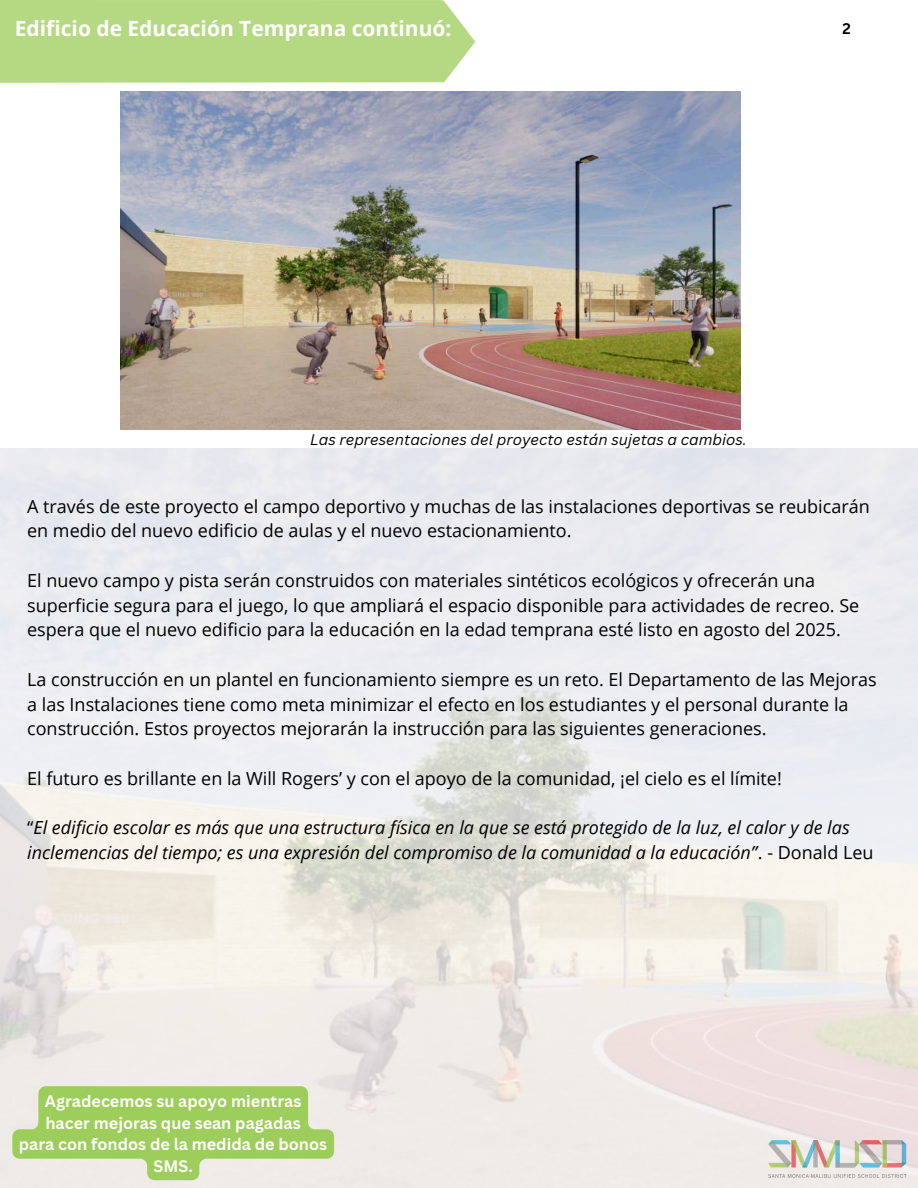
<style>
.page{position:relative;width:918px;height:1188px;background:#fff}
.page>*{position:absolute;margin:0;border:0;box-sizing:border-box;transform-origin:0 0}
.t1{font:700 21px "Open Sans";color:#fff}
.t2{font:18px/24.8px "Open Sans";color:#000}
.t3{font:italic 18px/24.8px "Open Sans";color:#000}
.t4{font:700 16.2px/21.6px "Canva Sans";color:#fff;text-align:center}
.t5{font:italic 15px "Canva Sans";color:#000}
.t6{font:700 15px "Canva Sans";color:#000}
.s1{font-style:normal}
</style>
<div class="page">
<div style="left:0;top:0;width:475px;height:83px;background:#b5d983"></div>
<img style="left:0;top:449px;width:918px;height:739px">
<img style="left:120px;top:92px;width:620px;height:337px">
<svg style="left:12px;top:1086px;width:322px;height:94px;background:#b2d57f"></svg>
<p class="t1" style="left:15px;top:14px;width:438px">Edificio de Educación Temprana continuó:</p>
<h2 class="t6" style="left:843px;top:17px;width:10px">2</h2>
<h3 class="t5" style="left:310px;top:429px;width:438px">Las representaciones del proyecto están sujetas a cambios.</h3>
<p class="t2" style="left:27px;top:493px;width:844px">A través de este proyecto el campo deportivo y muchas de las instalaciones deportivas se reubicarán en medio del nuevo edificio de aulas y el nuevo estacionamiento.</p>
<p class="t2" style="left:27px;top:567px;width:834px">El nuevo campo y pista serán construidos con materiales sintéticos ecológicos y ofrecerán una superficie segura para el juego, lo que ampliará el espacio disponible para actividades de recreo. Se espera que el nuevo edificio para la educación en la edad temprana esté listo en agosto del 2025.</p>
<p class="t2" style="left:27px;top:666px;width:851px">La construcción en un plantel en funcionamiento siempre es un reto. El Departamento de las Mejoras a las Instalaciones tiene como meta minimizar el efecto en los estudiantes y el personal durante la construcción. Estos proyectos mejorarán la instrucción para las siguientes generaciones.</p>
<h2 class="t2" style="left:27px;top:765px;width:756px">El futuro es brillante en la Will Rogers’ y con el apoyo de la comunidad, ¡el cielo es el límite!</h2>
<h2 class="t3" style="left:27px;top:815px;width:848px"><span class="s1">“</span>El edificio escolar es más que una estructura física en la que se está protegido de la luz, el calor y de las inclemencias del tiempo; es una expresión del compromiso de la comunidad a la educación”<span class="s1">. - Donald Leu</span></h2>
<h2 class="t4" style="left:19px;top:1090px;width:310px">Agradecemos su apoyo mientras<br>hacer mejoras que sean pagadas<br>para con fondos de la medida de bonos<br>SMS.</h2>
</div>
